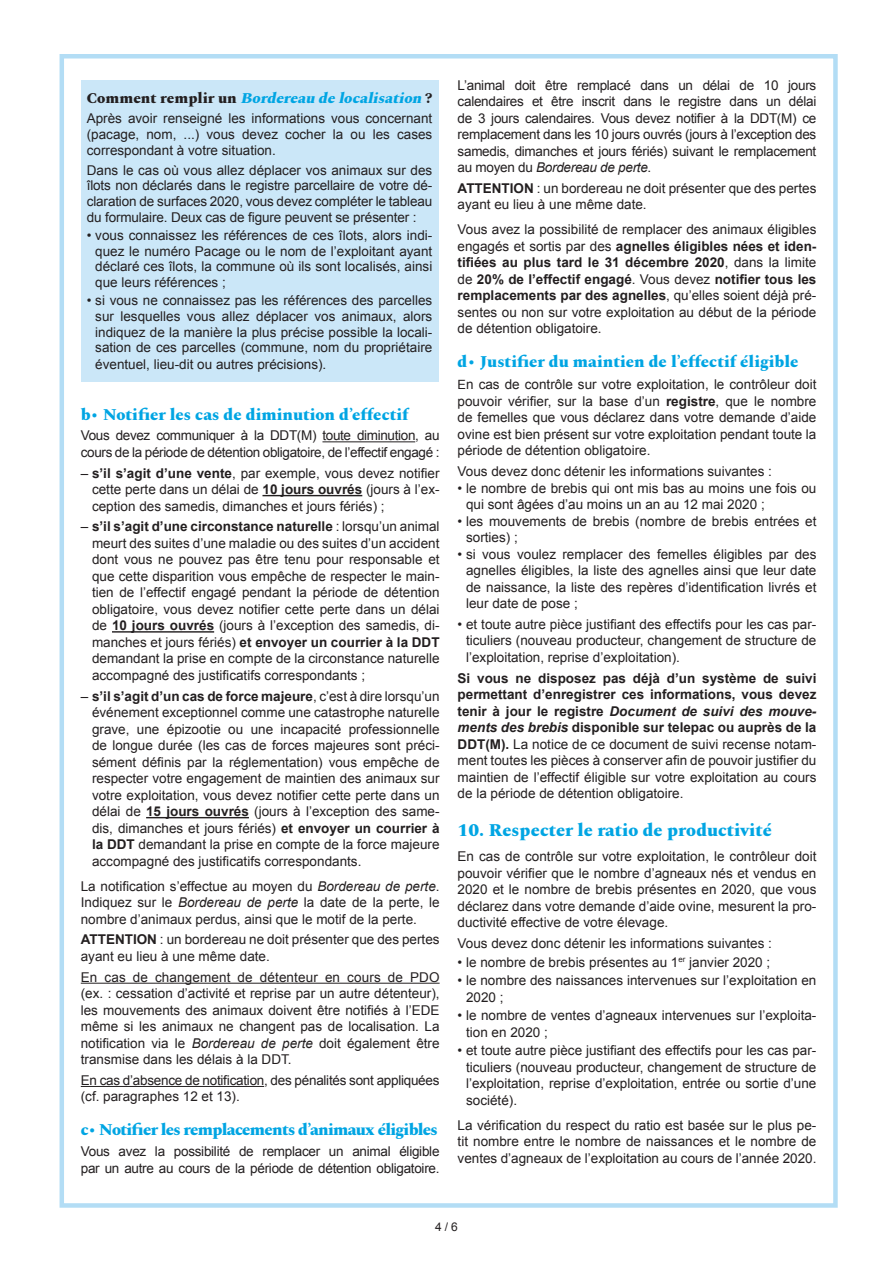
<style>
.page{position:relative;width:893px;height:1263px;background:#fff}
.page>*{position:absolute;margin:0;border:0;box-sizing:border-box;transform-origin:0 0}
.t1{font:800 18px "Spectral";color:#00a5e3}
.t2{font:800 16.5px "Spectral";color:#00a5e3}
.t3{font:800 16.5px "Spectral";letter-spacing:-.04em;color:#00a5e3}
.t4{font:italic 800 15px "Spectral";color:#00a5e3}
.t5{font:13.5px/16.5px "Arial";color:#231f20;text-align:justify}
.t6{font:13.5px/16.5px "Arial";letter-spacing:-.02em;color:#231f20}
.t7{font:13.5px/16.5px "Arial";letter-spacing:-.025em;color:#231f20}
.t8{font:12px "Arial";color:#231f20}
.s1{font-style:normal;color:#231f20}
.s2{font-weight:700}
.s3{font-style:italic}
.s4{font-size:12.75px}
.s5{font-weight:700;font-style:italic}
</style>
<div class="page">
<hr style="left:322px;top:441px;width:93px;height:1px;background:#231f20">
<hr style="left:262px;top:495px;width:100px;height:1px;background:#231f20">
<hr style="left:112px;top:631px;width:102px;height:2px;background:#231f20">
<hr style="left:146px;top:817px;width:103px;height:1px;background:#231f20">
<hr style="left:81px;top:983px;width:359px;height:1px;background:#231f20">
<hr style="left:81px;top:1086px;width:183px;height:1px;background:#231f20">
<div style="left:81px;top:80px;width:357px;height:302px;background:#cbe7f8"></div>
<div style="left:60px;top:54px;width:778px;height:1154px;border:4px solid #b3ddf5"></div>
<p class="t4" style="left:87px;top:87px;width:347px"><span class="s1">C o m m e n t r e m p l i r u n</span> Bordereau de localisation <span class="s1">?</span></p>
<p class="t5" style="left:87px;top:111px;width:347px;line-height:15.8px">Après avoir renseigné les informations vous concernant (pacage, nom, ...) vous devez cocher la ou les cases correspondant à votre situation.</p>
<p class="t5" style="left:87px;top:162px;width:347px;line-height:15.8px">Dans le cas où vous allez déplacer vos animaux sur des îlots non déclarés dans le registre parcellaire de votre dé&shy;claration de surfaces 2020, vous devez compléter le tableau du formulaire. Deux cas de figure peuvent se présenter :</p>
<p class="t5" style="left:95px;top:227px;width:339px;line-height:15.8px;text-indent:-8px">• vous connaissez les références de ces îlots, alors indi&shy;quez le numéro Pacage ou le nom de l’exploitant ayant déclaré ces îlots, la commune où ils sont localisés, ainsi que leurs références ;</p>
<p class="t5" style="left:95px;top:292px;width:339px;line-height:15.9px;text-indent:-8px">• si vous ne connaissez pas les références des parcelles sur lesquelles vous allez déplacer vos animaux, alors indiquez de la manière la plus précise possible la locali&shy;sation de ces parcelles (commune, nom du propriétaire éventuel, lieu-dit ou autres précisions).</p>
<p class="t2" style="left:81px;top:402px;width:329px">b• Notifier les cas de diminution d’effectif</p>
<p class="t7" style="left:81px;top:428px;width:360px">Vous devez communiquer à la DDT(M) toute diminution, au cours de la période de détention obligatoire, de l’effectif engagé :</p>
<p class="t5" style="left:92px;top:465px;width:349px;text-indent:-11px">– <span class="s2">s’il s’agit d’une vente</span>, par exemple, vous devez notifier cette perte dans un délai de <span class="s2">10 jours ouvrés</span> (jours à l’ex&shy;ception des samedis, dimanches et jours fériés) ;</p>
<p class="t5" style="left:92px;top:519px;width:349px;text-indent:-11px">– <span class="s2">s’il s’agit d’une circonstance naturelle</span> : lorsqu’un animal meurt des suites d’une maladie ou des suites d’un accident dont vous ne pouvez pas être tenu pour responsable et que cette disparition vous empêche de respecter le main&shy;tien de l’effectif engagé pendant la période de détention obligatoire, vous devez notifier cette perte dans un délai de <span class="s2">10 jours ouvrés</span> (jours à l’exception des samedis, di&shy;manches et jours fériés) <span class="s2">et envoyer un courrier à la DDT </span>demandant la prise en compte de la circonstance naturelle accompagné des justificatifs correspondants ;</p>
<p class="t5" style="left:92px;top:688px;width:349px;text-indent:-11px">– <span class="s2">s’il s’agit d’un cas de force majeure</span>, c’est à dire lorsqu’un événement exceptionnel comme une catastrophe naturelle grave, une épizootie ou une incapacité professionnelle de longue durée (les cas de forces majeures sont préci&shy;sément définis par la réglementation) vous empêche de respecter votre engagement de maintien des animaux sur votre exploitation, vous devez notifier cette perte dans un délai de <span class="s2">15 jours ouvrés</span> (jours à l’exception des same&shy;dis, dimanches et jours fériés) <span class="s2">et envoyer un courrier à la DDT</span> demandant la prise en compte de la force majeure accompagné des justificatifs correspondants.</p>
<p class="t5" style="left:81px;top:878px;width:360px">La notification s’effectue au moyen du <span class="s3">Bordereau de perte</span>.<br>Indiquez sur le <span class="s3">Bordereau de perte</span> la date de la perte, le nombre d’animaux perdus, ainsi que le motif de la perte.</p>
<p class="t5" style="left:81px;top:931px;width:360px"><span class="s2">Attention</span> : un bordereau ne doit présenter que des pertes ayant eu lieu à une même date.</p>
<p class="t5" style="left:81px;top:969px;width:360px">En cas de changement de détenteur en cours de PDO (ex. : cessation d’activité et reprise par un autre détenteur), les mouvements des animaux doivent être notifiés à l’EDE même si les animaux ne changent pas de localisation. La notification via le <span class="s3">Bordereau de perte</span> doit également être transmise dans les délais à la DDT.</p>
<p class="t6" style="left:81px;top:1072px;width:360px">En cas d’absence de notification, des pénalités sont appliquées (cf. paragraphes 12 et 13).</p>
<p class="t3" style="left:81px;top:1118px;width:359px">c• Notifier les remplacements d’animaux éligibles</p>
<p class="t6" style="left:81px;top:1143px;width:360px">Vous avez la possibilité de remplacer un animal éligible par un autre au cours de la période de détention obligatoire.</p>
<p class="t5" style="left:458px;top:77px;width:360px">L’animal doit être remplacé dans un délai de 10 jours calendaires et être inscrit dans le registre dans un délai de 3 jours calendaires. Vous devez notifier à la DDT(M) ce remplacement dans les 10 jours ouvrés (jours à l’exception des samedis, dimanches et jours fériés) suivant le remplacement au moyen du <span class="s3">Bordereau de perte</span>.</p>
<p class="t5" style="left:458px;top:180px;width:360px"><span class="s2">Attention</span> : un bordereau ne doit présenter que des pertes ayant eu lieu à une même date.</p>
<p class="t5" style="left:458px;top:221px;width:360px">Vous avez la possibilité de remplacer des animaux éligibles engagés et sortis par des <span class="s2">agnelles éligibles nées et iden&shy;tifiées au plus tard le 31 décembre 2020</span>, dans la limite de <span class="s2">20% de l’effectif engagé</span>. Vous devez <span class="s2">notifier tous les remplacements par des agnelles</span>, qu’elles soient déjà pré&shy;sentes ou non sur votre exploitation au début de la période de détention obligatoire.</p>
<p class="t2" style="left:458px;top:350px;width:342px">d• Justifier du maintien de l’effectif éligible</p>
<p class="t5" style="left:458px;top:376px;width:360px"><span class="s4">E</span>n cas de contrôle sur votre exploitation, le contrôleur doit pouvoir vérifier, sur la base d’un <span class="s2">registre</span>, que le nombre de femelles que vous déclarez dans votre demande d’aide ovine est bien présent sur votre exploitation pendant toute la période de détention obligatoire.</p>
<p class="t5" style="left:458px;top:463px;width:316px">Vous devez donc détenir les informations suivantes :</p>
<p class="t5" style="left:466px;top:480px;width:352px;text-indent:-8px">• le nombre de brebis qui ont mis bas au moins une fois ou qui sont âgées d’au moins un an au 12 mai 2020 ;</p>
<p class="t5" style="left:466px;top:513px;width:352px;text-indent:-8px">• les mouvements de brebis (nombre de brebis entrées et sorties) ;</p>
<p class="t5" style="left:466px;top:546px;width:352px;text-indent:-8px">• si vous voulez remplacer des femelles éligibles par des agnelles éligibles, la liste des agnelles ainsi que leur date de naissance, la liste des repères d’identification livrés et leur date de pose ;</p>
<p class="t5" style="left:466px;top:616px;width:352px;text-indent:-8px">• et toute autre pièce justifiant des effectifs pour les cas par&shy;ticuliers (nouveau producteur, changement de structure de l’exploitation, reprise d’exploitation).</p>
<p class="t5" style="left:458px;top:670px;width:360px"><span class="s2">Si vous ne disposez pas déjà d’un système de suivi permettant d’enregistrer ces informations, vous devez tenir à jour le registre</span> <span class="s5">Document de suivi des mouve&shy;ments des brebis</span> <span class="s2">disponible sur telepac ou auprès de la DDT(M).</span> La notice de ce document de suivi recense notam&shy;ment toutes les pièces à conserver afin de pouvoir justifier du maintien de l’effectif éligible sur votre exploitation au cours de la période de détention obligatoire.</p>
<h1 class="t1" style="left:458px;top:817px;width:316px">10. Respecter le ratio de productivité</h1>
<p class="t5" style="left:458px;top:848px;width:360px">En cas de contrôle sur votre exploitation, le contrôleur doit pouvoir vérifier que le nombre d’agneaux nés et vendus en 2020 et le nombre de brebis présentes en 2020, que vous déclarez dans votre demande d’aide ovine, mesurent la pro&shy;ductivité effective de votre élevage.</p>
<p class="t5" style="left:458px;top:935px;width:316px">Vous devez donc détenir les informations suivantes :</p>
<p class="t5" style="left:458px;top:954px;width:314px">• le nombre de brebis présentes au 1<sup>er</sup> janvier 2020 ;</p>
<p class="t5" style="left:466px;top:972px;width:352px;text-indent:-8px">• le nombre des naissances intervenues sur l’exploitation en<br>2020 ;</p>
<p class="t5" style="left:466px;top:1007px;width:352px;text-indent:-8px">• le nombre de ventes d’agneaux intervenues sur l’exploita&shy;tion en 2020 ;</p>
<p class="t5" style="left:466px;top:1043px;width:352px;text-indent:-8px">• et toute autre pièce justifiant des effectifs pour les cas par&shy;ticuliers (nouveau producteur, changement de structure de l’exploitation, reprise d’exploitation, entrée ou sortie d’une société).</p>
<p class="t5" style="left:458px;top:1117px;width:360px">La vérification du respect du ratio est basée sur le plus pe&shy;tit nombre entre le nombre de naissances et le nombre de ventes d’agneaux de l’exploitation au cours de l’année 2020.</p>
<p class="t8" style="left:435px;top:1219px;width:24px">4 / 6</p>
</div>
